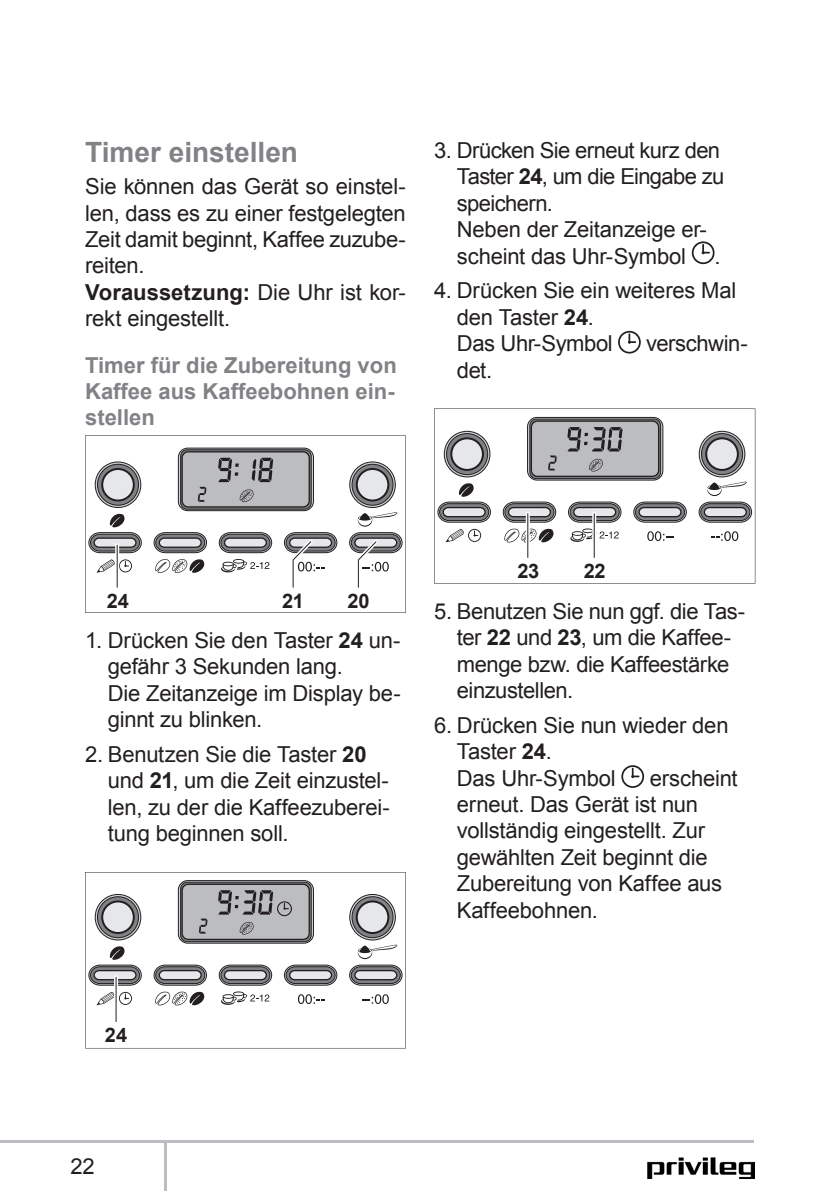
<style>
.page{position:relative;width:840px;height:1191px;background:#fff}
.page>*{position:absolute;margin:0;border:0;box-sizing:border-box;transform-origin:0 0}
.t1{font:700 28px "Arial";color:#808285}
.t2{font:22px/26.4px "Arial";letter-spacing:-.01em;color:#231f20}
.t3{font:700 22px/26.4px "Arial";color:#808285;text-align:justify}
.t4{font:700 20px "Arial";letter-spacing:-.01em;color:#231f20}
.s1{font-weight:700}
</style>
<div class="page">
<hr style="left:0;top:1141px;width:753px;height:2px;background:#bcbdc0">
<hr style="left:164px;top:1141px;width:2px;height:50px;background:#bcbdc0">
<img style="left:647px;top:1157px;width:107px;height:21px">
<svg style="left:85px;top:435px;width:320px;height:178px"></svg>
<svg style="left:115px;top:543px;width:4px;height:46px"></svg>
<hr style="left:117px;top:545px;width:1px;height:42px;background:#231f20">
<svg style="left:284px;top:532px;width:53px;height:57px"></svg>
<svg style="left:349px;top:532px;width:53px;height:57px"></svg>
<svg style="left:85px;top:872px;width:320px;height:176px"></svg>
<svg style="left:114px;top:975px;width:4px;height:48px"></svg>
<hr style="left:115px;top:976px;width:1px;height:46px;background:#231f20">
<svg style="left:691px;top:241px;width:23px;height:23px"></svg>
<svg style="left:618px;top:331px;width:22px;height:22px"></svg>
<svg style="left:434px;top:408px;width:321px;height:176px"></svg>
<svg style="left:525px;top:512px;width:4px;height:47px"></svg>
<hr style="left:527px;top:513px;width:1px;height:45px;background:#231f20">
<svg style="left:592px;top:512px;width:4px;height:47px"></svg>
<hr style="left:593px;top:513px;width:1px;height:45px;background:#231f20">
<svg style="left:621px;top:765px;width:22px;height:23px"></svg>
<p class="t1" style="left:85px;top:137px;width:214px">Timer einstellen</p>
<p class="t2" style="left:85px;top:173px;width:322px">Sie können das Gerät so einstel&shy;len, dass es zu einer festgelegten<br>Zeit damit beginnt, Kaffee zuzube&shy;reiten.<br><span class="s1">Voraussetzung:</span> Die Uhr ist kor&shy;rekt eingestellt.</p>
<p class="t3" style="left:85px;top:352px;width:313px">Timer für die Zubereitung von Kaffee aus Kaffeebohnen ein&shy;stellen</p>
<p class="t2" style="left:456px;top:137px;width:269px;text-indent:-23px">3. Drücken Sie erneut kurz den<br>Taster <span class="s1">24</span>, um die Eingabe zu speichern.<br>Neben der Zeitanzeige er&shy;scheint das Uhr-Symbol</p>
<p class="t2" style="left:714px;top:243px;width:8px">.</p>
<p class="t2" style="left:456px;top:278px;width:281px;text-indent:-23px">4. Drücken Sie ein weiteres Mal den Taster <span class="s1">24</span>.<br>Das Uhr-Symbol</p>
<p class="t2" style="left:645px;top:330px;width:103px">verschwin-</p>
<p class="t2" style="left:456px;top:357px;width:37px">det.</p>
<p class="t4" style="left:107px;top:590px;width:24px">24</p>
<p class="t4" style="left:282px;top:590px;width:23px">21</p>
<p class="t4" style="left:347px;top:590px;width:24px">20</p>
<p class="t2" style="left:108px;top:627px;width:294px;text-indent:-23px">1. Drücken Sie den Taster <span class="s1">24</span> un&shy;gefähr 3 Sekunden lang.<br>Die Zeitanzeige im Display be&shy;ginnt zu blinken.</p>
<p class="t2" style="left:108px;top:741px;width:283px;text-indent:-23px">2. Benutzen Sie die Taster <span class="s1">20 </span>und <span class="s1">21</span>, um die Zeit einzustel&shy;len, zu der die Kaffeezuberei&shy;tung beginnen soll.</p>
<p class="t4" style="left:517px;top:559px;width:23px">23</p>
<p class="t4" style="left:583px;top:559px;width:23px">22</p>
<p class="t2" style="left:456px;top:598px;width:289px;text-indent:-23px">5. Benutzen Sie nun ggf. die Tas&shy;ter <span class="s1">22</span> und <span class="s1">23</span>, um die Kaffee&shy;menge bzw. die Kaffeestärke einzustellen.</p>
<p class="t2" style="left:456px;top:712px;width:273px;text-indent:-23px">6. Drücken Sie nun wieder den<br>Taster <span class="s1">24</span>.<br>Das Uhr-Symbol</p>
<p class="t2" style="left:456px;top:765px;width:282px;text-indent:193px">erscheint erneut. Das Gerät ist nun vollständig eingestellt. Zur gewählten Zeit beginnt die<br>Zubereitung von Kaffee aus<br>Kaffeebohnen.</p>
<p class="t4" style="left:105px;top:1024px;width:24px">24</p>
<p class="t2" style="left:70px;top:1153px;width:26px">22</p>
</div>
